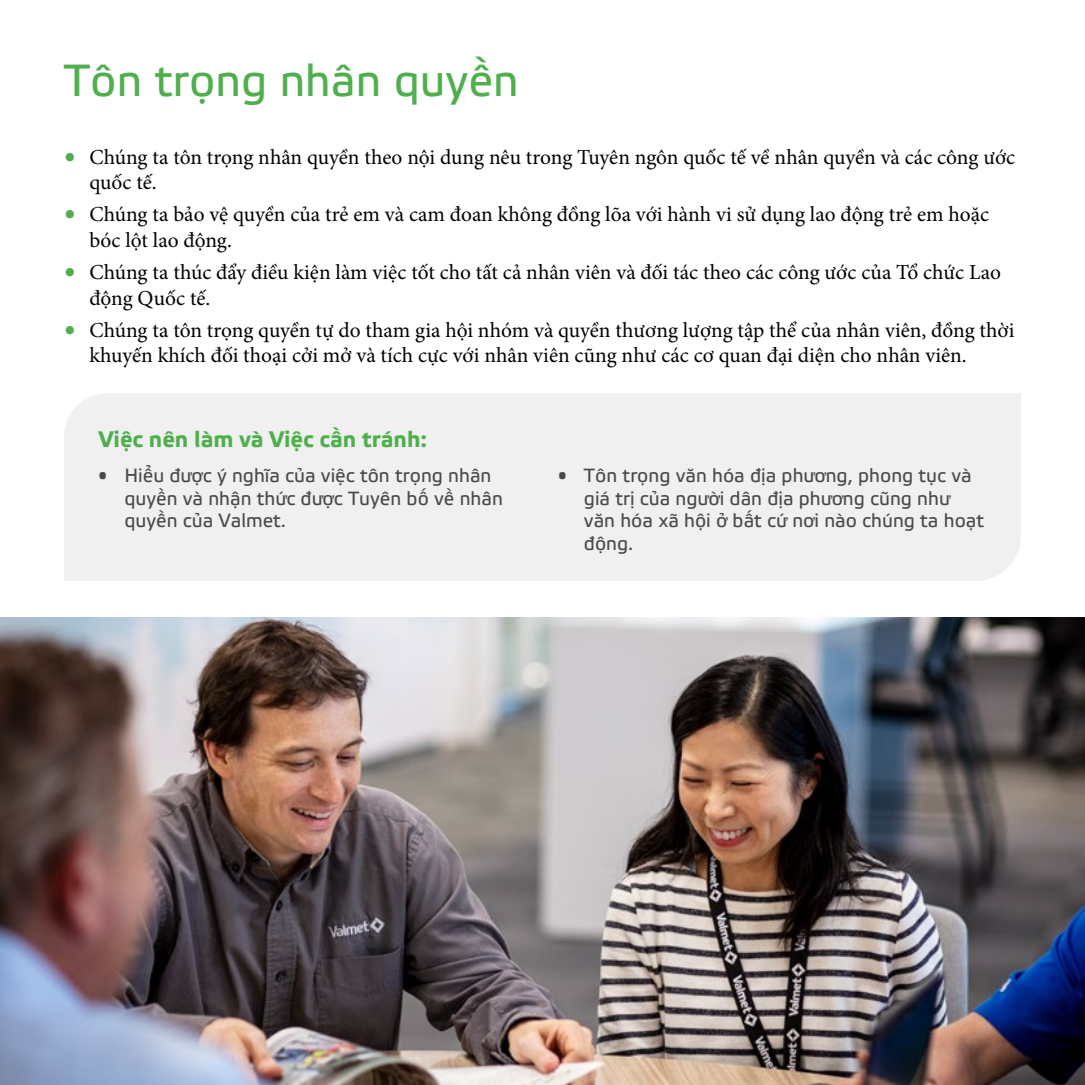
<style>
.page{position:relative;width:1085px;height:1085px;background:#fff}
.page>*{position:absolute;margin:0;border:0;box-sizing:border-box;transform-origin:0 0}
.t1{font:45px "Etelka Text";color:#4faf4d}
.t2{font:700 22.5px "Etelka Text";color:#4faf4d}
.t3{font:21.38px/25.7px "Minion Pro";color:#000}
.t4{font:19.12px/22.5px "Etelka Text";color:#4a4a49}
.s1{font-size:31.5px;color:#4faf4d}
.s2{font-size:13.5px}
</style>
<div class="page">
<img style="left:0;top:617px;width:1084px;height:467px">
<div style="left:64px;top:393px;width:956px;height:187px;background:#f0f0f0"></div>
<h1 class="t1" style="left:64px;top:53px;width:456px">Tôn trọng nhân quyền</h1>
<p class="t3" style="left:89px;top:144px;width:927px;text-indent:-26px"><span class="s1">•</span> Chúng ta tôn trọng nhân quyền theo nội dung nêu trong Tuyên ngôn quốc tế về nhân quyền và các công ước quốc tế.</p>
<p class="t3" style="left:89px;top:202px;width:901px;text-indent:-26px"><span class="s1">•</span> Chúng ta bảo vệ quyền của trẻ em và cam đoan không đồng lõa với hành vi sử dụng lao động trẻ em hoặc bóc lột lao động.</p>
<p class="t3" style="left:89px;top:259px;width:913px;text-indent:-26px"><span class="s1">•</span> Chúng ta thúc đẩy điều kiện làm việc tốt cho tất cả nhân viên và đối tác theo các công ước của Tổ chức Lao động Quốc tế.</p>
<p class="t3" style="left:89px;top:317px;width:926px;text-indent:-26px"><span class="s1">•</span> Chúng ta tôn trọng quyền tự do tham gia hội nhóm và quyền thương lượng tập thể của nhân viên, đồng thời khuyến khích đối thoại cởi mở và tích cực với nhân viên cũng như các cơ quan đại diện cho nhân viên.</p>
<p class="t2" style="left:99px;top:424px;width:330px">Việc nên làm và Việc cần tránh:</p>
<p class="t4" style="left:124px;top:464px;width:380px;text-indent:-26px"><span class="s2">•</span> Hiểu được ý nghĩa của việc tôn trọng nhân quyền và nhận thức được Tuyên bố về nhân quyền của Valmet.</p>
<p class="t4" style="left:584px;top:464px;width:401px;text-indent:-26px"><span class="s2">•</span> Tôn trọng văn hóa địa phương, phong tục và giá trị của người dân địa phương cũng như văn hóa xã hội ở bất cứ nơi nào chúng ta hoạt động.</p>
</div>
